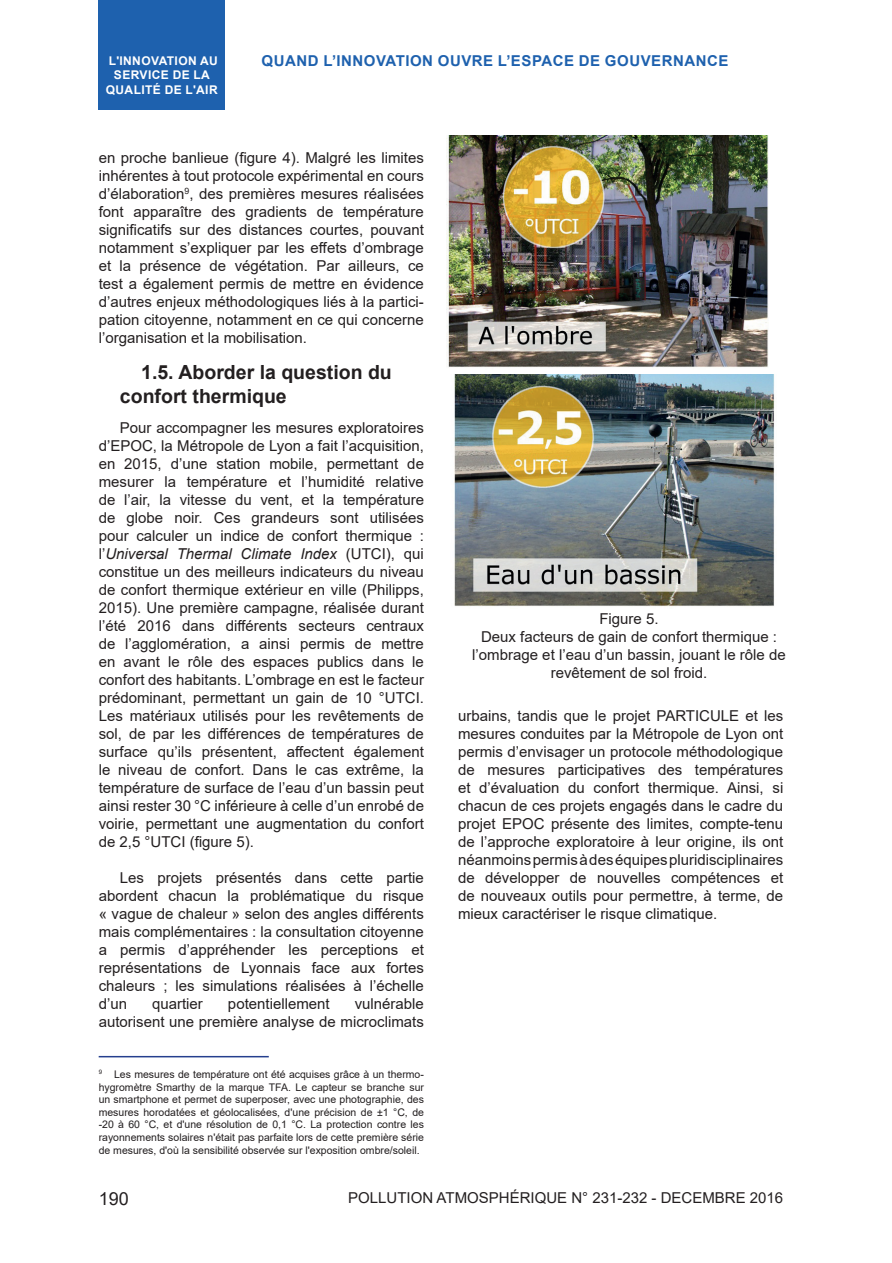
<style>
.page{position:relative;width:892px;height:1263px;background:#fff}
.page>*{position:absolute;margin:0;border:0;box-sizing:border-box;transform-origin:0 0}
.t1{font:700 19.5px/23.4px "Arial";color:#231f20}
.t2{font:18px "Arial";color:#231f20}
.t3{font:15px/18px "Arial";color:#231f20;text-align:justify}
.t4{font:700 15px "Arial";letter-spacing:.035em;color:#1e61ae}
.t5{font:700 12px/14.4px "Arial";letter-spacing:.035em;color:#fff;text-align:center}
.t6{font:10.5px/12.6px "Arial";color:#231f20;text-align:justify}
.s1{font-style:italic}
</style>
<div class="page">
<div style="left:99px;top:0;width:126px;height:109px;background:#1e61ae"></div>
<hr style="left:99px;top:1056px;width:170px;height:1px;background:#253f8e">
<img style="left:446px;top:136px;width:323px;height:232px">
<img style="left:454px;top:375px;width:321px;height:232px">
<p class="t5" style="left:106px;top:54px;width:114px">L'INNOVATION AU<br>SERVICE DE LA<br>QUALITÉ DE L'AIR</p>
<p class="t4" style="left:262px;top:50px;width:468px">QUAND L’INNOVATION OUVRE L’ESPACE DE GOUVERNANCE</p>
<p class="t3" style="left:99px;top:149px;width:327px">en proche banlieue (figure 4). Malgré les limites inhérentes à tout protocole expérimental en cours d’élaboration<sup>9</sup>, des premières mesures réalisées font apparaître des gradients de température significatifs sur des distances courtes, pouvant notamment s’expliquer par les effets d’ombrage et la présence de végétation. Par ailleurs, ce test a également permis de mettre en évidence d’autres enjeux méthodologiques liés à la partici&shy;pation citoyenne, notamment en ce qui concerne l’organisation et la mobilisation.</p>
<h1 class="t1" style="left:120px;top:361px;width:273px;text-indent:21px">1.5. Aborder la question du confort thermique</h1>
<p class="t3" style="left:99px;top:419px;width:327px;text-indent:21px">Pour accompagner les mesures exploratoires d’EPOC, la Métropole de Lyon a fait l’acquisition, en 2015, d’une station mobile, permettant de mesurer la température et l’humidité relative de l’air, la vitesse du vent, et la température de globe noir. Ces grandeurs sont utilisées pour calculer un indice de confort thermique : l’<span class="s1">Universal Thermal Climate Index</span> (UTCI), qui constitue un des meilleurs indicateurs du niveau de confort thermique extérieur en ville (Philipps, 2015). Une première campagne, réalisée durant l’été 2016 dans différents secteurs centraux de l’agglomération, a ainsi permis de mettre en avant le rôle des espaces publics dans le confort des habitants. L’ombrage en est le facteur prédominant, permettant un gain de 10 °UTCI.<br>Les matériaux utilisés pour les revêtements de sol, de par les différences de températures de surface qu’ils présentent, affectent également le niveau de confort. Dans le cas extrême, la température de surface de l’eau d’un bassin peut ainsi rester 30 °C inférieure à celle d’un enrobé de voirie, permettant une augmentation du confort de 2,5 °UTCI (figure 5).</p>
<p class="t3" style="left:99px;top:869px;width:327px;text-indent:21px">Les projets présentés dans cette partie abordent chacun la problématique du risque « vague de chaleur » selon des angles différents mais complémentaires : la consultation citoyenne a permis d’appréhender les perceptions et représentations de Lyonnais face aux fortes chaleurs ; les simulations réalisées à l’échelle d’un</p>
<p class="t3" style="left:99px;top:995px;width:327px;text-align:right">vulnérable<br>autorisent une première analyse de microclimats</p>
<p class="t6" style="left:99px;top:1068px;width:327px"><sup>9</sup> Les mesures de température ont été acquises grâce à un thermo&shy;hygromètre Smarthy de la marque TFA. Le capteur se branche sur un smartphone et permet de superposer, avec une photographie, des mesures horodatées et géolocalisées, d'une précision de ±1 °C, de -20 à 60 °C, et d'une résolution de 0,1 °C. La protection contre les rayonnements solaires n'était pas parfaite lors de cette première série de mesures, d'où la sensibilité observée sur l'exposition ombre/soleil.</p>
<p class="t3" style="left:152px;top:995px;width:52px">quartier</p>
<p class="t3" style="left:228px;top:995px;width:103px">potentiellement</p>
<p class="t3" style="left:472px;top:609px;width:315px;text-align:center">Figure 5.<br>Deux facteurs de gain de confort thermique : l’ombrage et l’eau d’un bassin, jouant le rôle de revêtement de sol froid.</p>
<p class="t3" style="left:458px;top:707px;width:327px">urbains, tandis que le projet PARTICULE et les mesures conduites par la Métropole de Lyon ont permis d’envisager un protocole méthodologique de mesures participatives des températures et d’évaluation du confort thermique. Ainsi, si chacun de ces projets engagés dans le cadre du projet EPOC présente des limites, compte-tenu de l’approche exploratoire à leur origine, ils ont néanmoins permis à des équipes pluridisciplinaires de développer de nouvelles compétences et de nouveaux outils pour permettre, à terme, de mieux caractériser le risque climatique.</p>
<p class="t2" style="left:99px;top:1186px;width:32px">190</p>
<p class="t3" style="left:348px;top:1188px;width:437px">POLLUTION ATMOSPHÉRIQUE N° 231-232 - DECEMBRE 2016</p>
</div>
